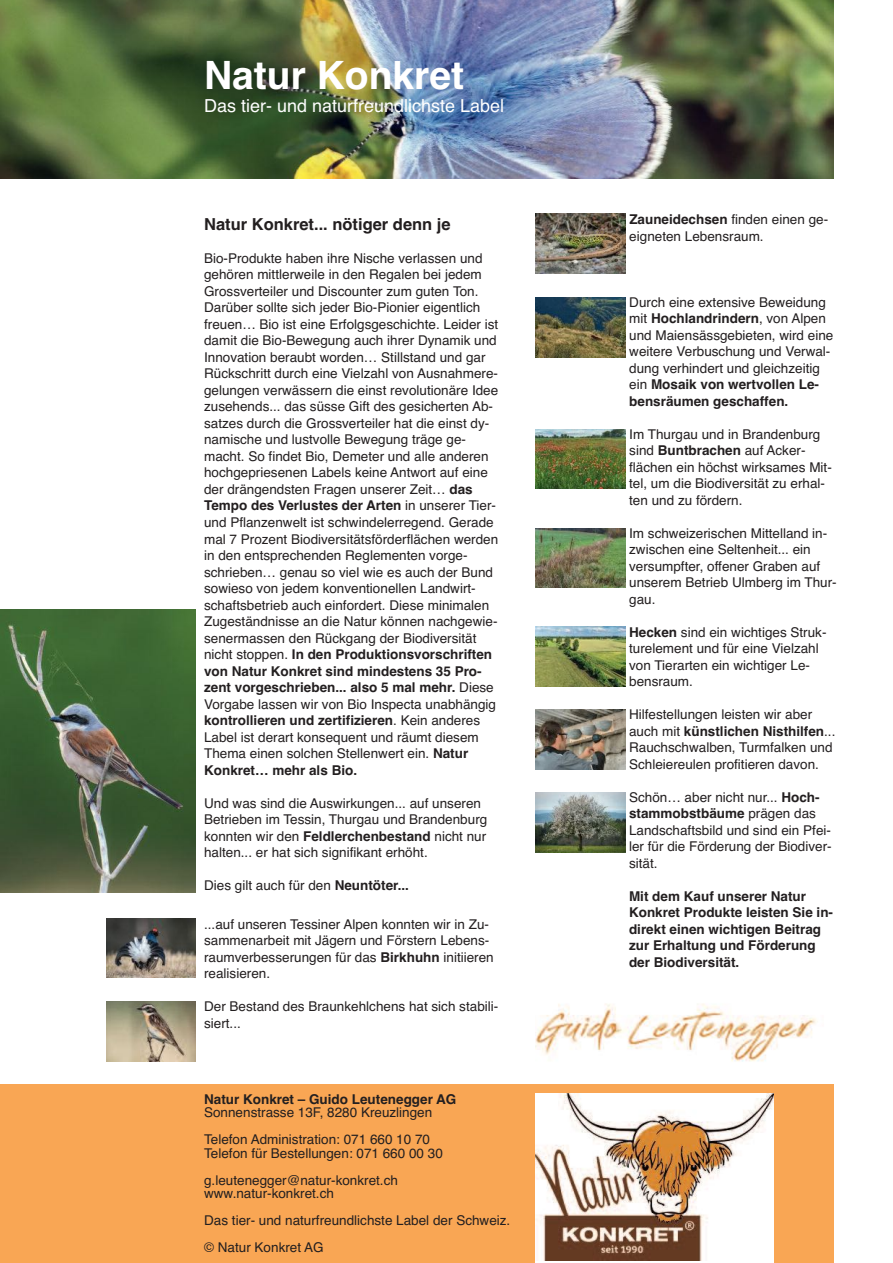
<style>
.page{position:relative;width:893px;height:1263px;background:#fff}
.page>*{position:absolute;margin:0;border:0;box-sizing:border-box;transform-origin:0 0}
.t1{font:700 39px "Helvetica";color:#fff}
.t2{font:18px "Helvetica";color:#fff}
.t3{font:700 16.5px "Helvetica";color:#231f20}
.t4{font:13.5px/16.5px "Helvetica";color:#231f20}
.t5{font:700 13.5px/16.5px "Helvetica";color:#231f20}
.s1{font-weight:700}
</style>
<div class="page">
<img style="left:0;top:0;width:833px;height:179px">
<div style="left:0;top:1084px;width:833px;height:179px;background:#f9a654"></div>
<img style="left:536px;top:1094px;width:238px;height:166px">
<img style="left:536px;top:1003px;width:281px;height:59px">
<img style="left:0;top:609px;width:196px;height:283px">
<img style="left:536px;top:214px;width:89px;height:60px">
<img style="left:536px;top:298px;width:89px;height:59px">
<img style="left:536px;top:429px;width:89px;height:60px">
<img style="left:536px;top:528px;width:89px;height:60px">
<img style="left:536px;top:627px;width:89px;height:59px">
<img style="left:536px;top:710px;width:89px;height:59px">
<img style="left:536px;top:792px;width:89px;height:60px">
<img style="left:106px;top:918px;width:90px;height:59px">
<img style="left:106px;top:1001px;width:90px;height:60px">
<h1 class="t1" style="left:204px;top:53px;width:262px">Natur Konkret</h1>
<h2 class="t2" style="left:204px;top:95px;width:302px">Das tier- und naturfreundlichste Label</h2>
<p class="t3" style="left:204px;top:215px;width:248px">Natur Konkret... nötiger denn je</p>
<p class="t4" style="left:204px;top:250px;width:296px">Bio-Produkte haben ihre Nische verlassen und gehören mittlerweile in den Regalen bei jedem Grossverteiler und Discounter zum guten Ton.<br>Darüber sollte sich jeder Bio-Pionier eigentlich freuen… Bio ist eine Erfolgsgeschichte. Leider ist damit die Bio-Bewegung auch ihrer Dynamik und Innovation beraubt worden… Stillstand und gar Rückschritt durch eine Vielzahl von Ausnahmere&shy;gelungen verwässern die einst revolutionäre Idee zusehends... das süsse Gift des gesicherten Ab&shy;satzes durch die Grossverteiler hat die einst dy&shy;namische und lustvolle Bewegung träge ge&shy;macht. So findet Bio, Demeter und alle anderen hochgepriesenen Labels keine Antwort auf eine der drängendsten Fragen unserer Zeit… <span class="s1">das Tempo des Verlustes der Arten</span> in unserer Tier&shy;und Pflanzenwelt ist schwindelerregend. Gerade mal 7 Prozent Biodiversitätsförderflächen werden in den entsprechenden Reglementen vorge&shy;schrieben… genau so viel wie es auch der Bund sowieso von jedem konventionellen Landwirt&shy;schaftsbetrieb auch einfordert. Diese minimalen Zugeständnisse an die Natur können nachgewie&shy;senermassen den Rückgang der Biodiversität nicht stoppen. <span class="s1">In den Produktionsvorschriften von Natur Konkret sind mindestens 35 Pro&shy;zent vorgeschrieben... also 5 mal mehr.</span> Diese Vorgabe lassen wir von Bio Inspecta unabhängig <span class="s1">kontrollieren und zertifizieren</span>. Kein anderes Label ist derart konsequent und räumt diesem Thema einen solchen Stellenwert ein. <span class="s1">Natur Konkret… mehr als Bio.</span></p>
<p class="t4" style="left:204px;top:795px;width:285px">Und was sind die Auswirkungen... auf unseren Betrieben im Tessin, Thurgau und Brandenburg konnten wir den <span class="s1">Feldlerchenbestand</span> nicht nur halten... er hat sich signifikant erhöht.</p>
<p class="t4" style="left:204px;top:877px;width:206px">Dies gilt auch für den <span class="s1">Neuntöter...</span></p>
<p class="t4" style="left:204px;top:916px;width:291px">...auf unseren Tessiner Alpen konnten wir in Zu&shy;sammenarbeit mit Jägern und Förstern Lebens&shy;raumverbesserungen für das <span class="s1">Birkhuhn</span> initiieren realisieren.</p>
<p class="t4" style="left:204px;top:998px;width:296px">Der Bestand des Braunkehlchens hat sich stabili&shy;siert...</p>
<p class="t5" style="left:204px;top:1091px;width:254px">Natur Konkret – Guido Leutenegger AG</p>
<p class="t4" style="left:204px;top:1099px;width:230px;line-height:27px">Sonnenstrasse 13F, 8280 Kreuzlingen<br>Telefon Administration: 071 660 10 70</p>
<p class="t4" style="left:204px;top:1139px;width:240px;line-height:27px">Telefon für Bestellungen: 071 660 00 30 g.leutenegger@natur-konkret.ch</p>
<p class="t4" style="left:204px;top:1180px;width:308px;line-height:27px">www.natur-konkret.ch<br>Das tier- und naturfreundlichste Label der Schweiz. © Natur Konkret AG</p>
<p class="t4" style="left:629px;top:211px;width:200px"><span class="s1">Zauneidechsen</span> finden einen ge&shy;eigneten Lebensraum.</p>
<p class="t4" style="left:629px;top:294px;width:206px">Durch eine extensive Beweidung mit <span class="s1">Hochlandrindern</span>, von Alpen und Maiensässgebieten, wird eine weitere Verbuschung und Verwal&shy;dung verhindert und gleichzeitig ein <span class="s1">Mosaik von wertvollen Le&shy;bensräumen geschaffen.</span></p>
<p class="t4" style="left:629px;top:426px;width:204px">Im Thurgau und in Brandenburg sind <span class="s1">Buntbrachen</span> auf Acker&shy;flächen ein höchst wirksames Mit&shy;tel, um die Biodiversität zu erhal&shy;ten und zu fördern.</p>
<p class="t4" style="left:629px;top:525px;width:209px">Im schweizerischen Mittelland in&shy;zwischen eine Seltenheit... ein versumpfter, offener Graben auf unserem Betrieb Ulmberg im Thur&shy;gau.</p>
<p class="t4" style="left:629px;top:624px;width:199px"><span class="s1">Hecken</span> sind ein wichtiges Struk&shy;turelement und für eine Vielzahl von Tierarten ein wichtiger Le&shy;bensraum.</p>
<p class="t4" style="left:629px;top:706px;width:208px">Hilfestellungen leisten wir aber auch mit <span class="s1">künstlichen Nisthilfen</span>...<br>Rauchschwalben, Turmfalken und Schleiereulen profitieren davon.</p>
<p class="t4" style="left:629px;top:789px;width:204px">Schön… aber nicht nur... <span class="s1">Hoch&shy;stammobstbäume</span> prägen das<br>Landschaftsbild und sind ein Pfei&shy;ler für die Förderung der Biodiver&shy;sität.</p>
<p class="t5" style="left:629px;top:888px;width:206px">Mit dem Kauf unserer Natur<br>Konkret Produkte leisten Sie in&shy;direkt einen wichtigen Beitrag zur Erhaltung und Förderung der Biodiversität.</p>
</div>
